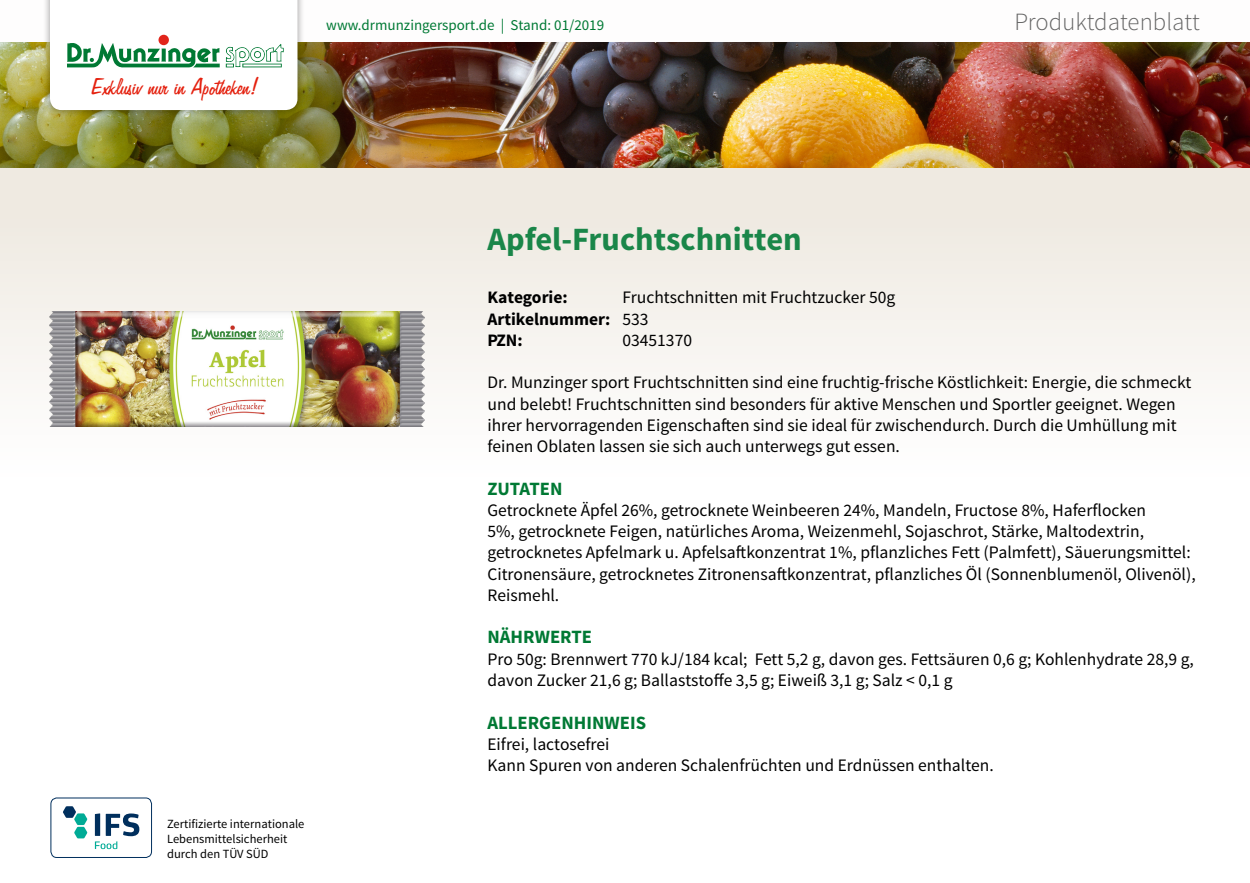
<style>
.page{position:relative;width:1250px;height:883px;background:#fff}
.page>*{position:absolute;margin:0;border:0;box-sizing:border-box;transform-origin:0 0}
.t1{font:700 32.5px "Source Sans Pro";color:#1a8649}
.t2{font:26.25px "Freehand 575 BT Regular B";color:#e4200e}
.t3{font:300 24.75px "Source Sans Pro";color:#666}
.t4{font:700 18.75px "Source Sans Pro";color:#007934}
.t5{font:17.5px/21.2px "Source Sans Pro";color:#000}
.t6{font:700 17.5px "Source Sans Pro";color:#000}
.t7{font:15px "Source Sans Pro";color:#007934}
.t8{font:12.5px/15px "Source Sans Pro";color:#000}
.s1{font-weight:700}
</style>
<div class="page">
<div style="left:0;top:169px;width:1250px;height:313px;background:linear-gradient(to bottom,#ede7dd,#fff)"></div>
<img style="left:0;top:42px;width:1250px;height:126px">
<div style="left:42px;top:0;width:263px;height:118px;background:#000;opacity:.4"></div>
<svg style="left:50px;top:0;width:248px;height:110px"></svg>
<div style="left:159px;top:35px;width:10px;height:10px;background:#e1251b;border-radius:50%"></div>
<div style="left:51px;top:797px;width:101px;height:60px;border:1px solid #002f5d;border-radius:6px"></div>
<svg style="left:63px;top:806px;width:24px;height:32px"></svg>
<svg style="left:95px;top:813px;width:44px;height:36px"></svg>
<img style="left:50px;top:311px;width:375px;height:115px">
<h2 class="t2" style="left:92px;top:73px;width:168px">Exklusiv nur in Apotheken!</h2>
<p class="t7" style="left:326px;top:16px;width:279px">www.drmunzingersport.de | Stand: 01/2019</p>
<h3 class="t3" style="left:1014px;top:7px;width:187px">Produktdatenblatt</h3>
<p class="t8" style="left:167px;top:816px;width:139px">Zertifizierte internationale<br>Lebensmittelsicherheit durch den TÜV SÜD</p>
<h1 class="t1" style="left:488px;top:218px;width:316px">Apfel-Fruchtschnitten</h1>
<p class="t6" style="left:488px;top:286px;width:82px">Kategorie:</p>
<p class="t5" style="left:488px;top:287px;width:409px;text-indent:135px">Fruchtschnitten mit Fruchtzucker 50g<br><span class="s1">Artikelnummer:</span> 533<br><span class="s1">PZN:</span></p>
<p class="t5" style="left:622px;top:329px;width:71px">03451370</p>
<p class="t5" style="left:488px;top:372px;width:706px">Dr. Munzinger sport Fruchtschnitten sind eine fruchtig-frische Köstlichkeit: Energie, die schmeckt und belebt! Fruchtschnitten sind besonders für aktive Menschen und Sportler geeignet. Wegen ihrer hervorragenden Eigenschaften sind sie ideal für zwischendurch. Durch die Umhüllung mit feinen Oblaten lassen sie sich auch unterwegs gut essen.</p>
<p class="t4" style="left:488px;top:476px;width:77px">ZUTATEN</p>
<p class="t5" style="left:488px;top:499px;width:710px">Getrocknete Äpfel 26%, getrocknete Weinbeeren 24%, Mandeln, Fructose 8%, Haferflocken<br>5%, getrocknete Feigen, natürliches Aroma, Weizenmehl, Sojaschrot, Stärke, Maltodextrin, getrocknetes Apfelmark u. Apfelsaftkonzentrat 1%, pflanzliches Fett (Palmfett), Säuerungsmittel:<br>Citronensäure, getrocknetes Zitronensaftkonzentrat, pflanzliches Öl (Sonnenblumenöl, Olivenöl), Reismehl.</p>
<p class="t4" style="left:488px;top:625px;width:106px">NÄHRWERTE</p>
<p class="t5" style="left:488px;top:648px;width:708px">Pro 50g: Brennwert 770 kJ/184 kcal; Fett 5,2 g, davon ges. Fettsäuren 0,6 g; Kohlenhydrate 28,9 g, davon Zucker 21,6 g; Ballaststoffe 3,5 g; Eiweiß 3,1 g; Salz &lt; 0,1 g</p>
<p class="t4" style="left:488px;top:710px;width:160px">ALLERGENHINWEIS</p>
<p class="t5" style="left:488px;top:733px;width:508px">Eifrei, lactosefrei<br>Kann Spuren von anderen Schalenfrüchten und Erdnüssen enthalten.</p>
</div>
